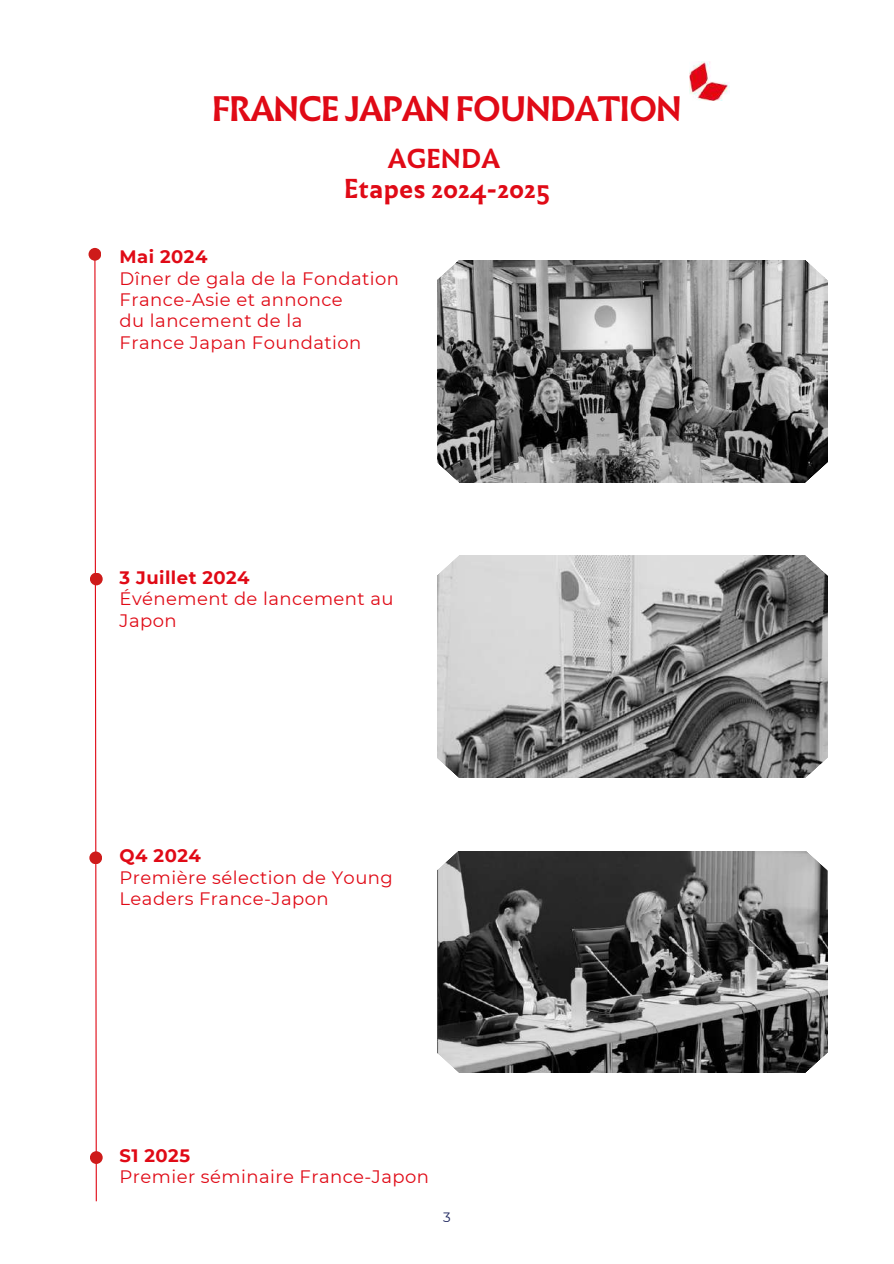
<style>
.page{position:relative;width:894px;height:1264px;background:#fff}
.page>*{position:absolute;margin:0;border:0;box-sizing:border-box;transform-origin:0 0}
.t1{font:700 33px "Infini";letter-spacing:-.045em;color:#e00a16}
.t2{font:700 25.5px/30.3px "Infini";color:#e00a16;text-align:center}
.t3{font:18px/21.3px "Montserrat";letter-spacing:.025em;color:#e00a16}
.t4{font:700 18px "Montserrat";letter-spacing:.025em;color:#e00a16}
.t5{font:13.5px "Montserrat";color:#1c245d}
</style>
<div class="page">
<img style="left:689px;top:61px;width:40px;height:40px">
<svg style="left:94px;top:247px;width:3px;height:955px"></svg>
<div style="left:88px;top:248px;width:13px;height:13px;background:#ce1b1a;border-radius:50%"></div>
<div style="left:90px;top:572px;width:13px;height:13px;background:#ce1b1a;border-radius:50%"></div>
<img style="left:437px;top:261px;width:389px;height:221px">
<img style="left:437px;top:851px;width:389px;height:221px">
<div style="left:89px;top:851px;width:13px;height:13px;background:#ce1b1a;border-radius:50%"></div>
<div style="left:90px;top:1151px;width:13px;height:12px;background:#ce1b1a;border-radius:50%"></div>
<img style="left:437px;top:555px;width:389px;height:222px">
<svg style="left:437px;top:260px;width:27px;height:27px"></svg>
<svg style="left:799px;top:455px;width:29px;height:28px"></svg>
<svg style="left:799px;top:260px;width:29px;height:27px"></svg>
<svg style="left:437px;top:456px;width:27px;height:27px"></svg>
<svg style="left:437px;top:555px;width:27px;height:27px"></svg>
<svg style="left:799px;top:751px;width:29px;height:27px"></svg>
<svg style="left:799px;top:555px;width:29px;height:27px"></svg>
<svg style="left:437px;top:751px;width:27px;height:27px"></svg>
<svg style="left:437px;top:851px;width:27px;height:26px"></svg>
<svg style="left:799px;top:1046px;width:29px;height:27px"></svg>
<svg style="left:799px;top:851px;width:29px;height:26px"></svg>
<svg style="left:437px;top:1046px;width:27px;height:27px"></svg>
<h1 class="t1" style="left:211px;top:83px;width:472px">FRANCE JAPAN FOUNDATION</h1>
<h2 class="t2" style="left:343px;top:144px;width:207px">AGENDA<br>Etapes 2024-2025</h2>
<p class="t4" style="left:120px;top:246px;width:89px">Mai 2024</p>
<p class="t3" style="left:120px;top:267px;width:281px">Dîner de gala de la Fondation<br>France-Asie et annonce<br>du lancement de la<br>France Japan Foundation</p>
<p class="t4" style="left:120px;top:566px;width:131px">3 Juillet 2024</p>
<p class="t3" style="left:120px;top:588px;width:275px">Événement de lancement au<br>Japon</p>
<p class="t4" style="left:120px;top:844px;width:83px">Q4 2024</p>
<p class="t3" style="left:120px;top:866px;width:275px">Première sélection de Young<br>Leaders France-Japon</p>
<p class="t4" style="left:120px;top:1144px;width:72px">S1 2025</p>
<p class="t3" style="left:120px;top:1165px;width:311px">Premier séminaire France-Japon</p>
<p class="t5" style="left:443px;top:1209px;width:9px">3</p>
</div>
